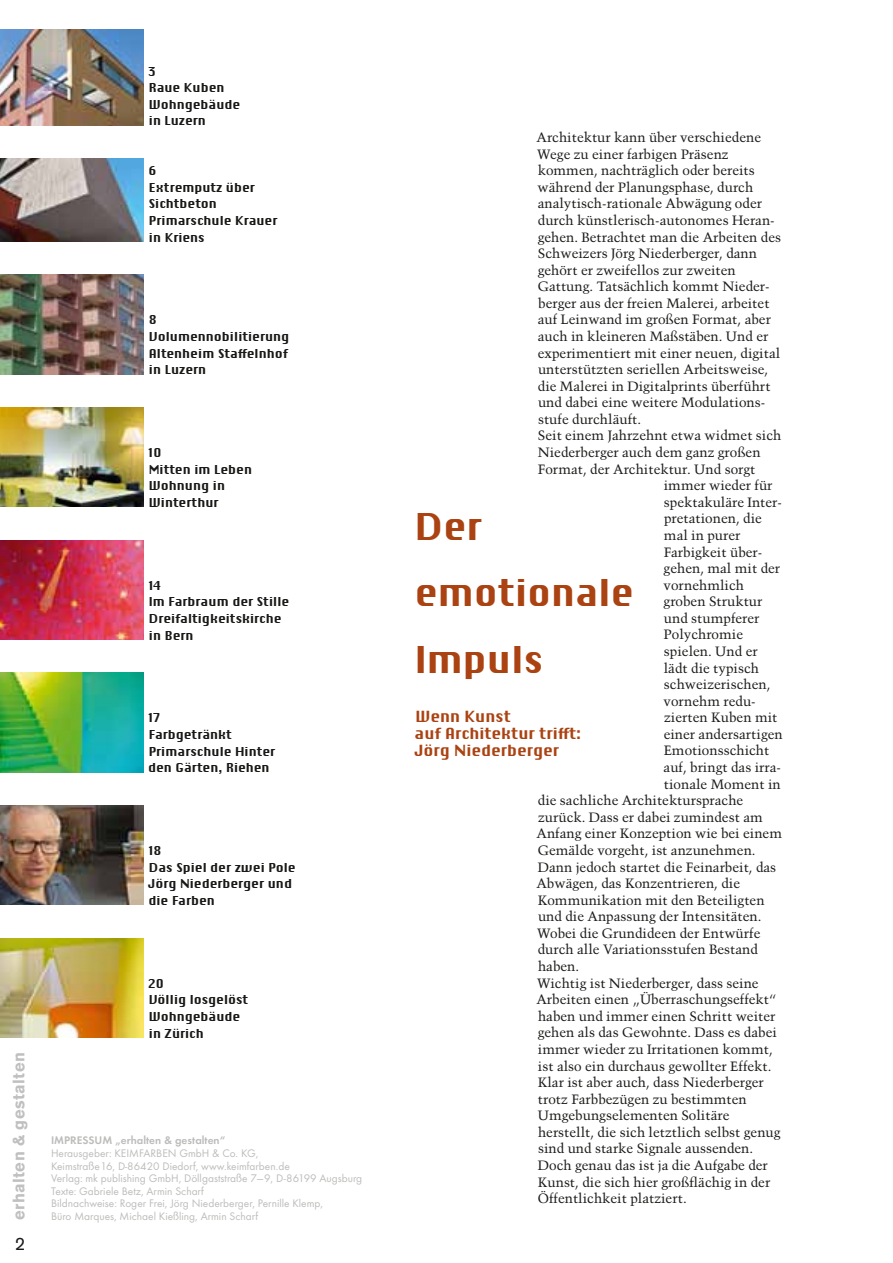
<style>
.page{position:relative;width:893px;height:1263px;background:#fff}
.page>*{position:absolute;margin:0;border:0;box-sizing:border-box;transform-origin:0 0}
.t1{font:700 36px/66.3px "Chiq Pro";color:#ab4211}
.t2{font:18px "Akzidenz Grotesk BE";color:#1a1a18}
.t3{font:700 16.5px "Akzidenz Grotesk BE";letter-spacing:.025em;color:#bfc0bf}
.t4{font:700 15px/16.6px "Chiq Pro";color:#ab4211}
.t5{font:13.5px "Trump Mediaeval";color:#1a1a18}
.t6{font:700 12px/16.6px "Chiq Pro";color:#1a1a18}
.t7{font:11.4px/12.6px "Futura T";color:#bcbcba}
.t8{font:600 11.4px "Futura T";color:#bcbcba}
</style>
<div class="page">
<img style="left:0;top:805px;width:144px;height:100px">
<img style="left:0;top:540px;width:144px;height:99px">
<img style="left:0;top:673px;width:144px;height:99px">
<img style="left:0;top:938px;width:144px;height:99px">
<img style="left:0;top:30px;width:144px;height:95px">
<img style="left:0;top:407px;width:144px;height:100px">
<img style="left:0;top:275px;width:144px;height:99px">
<img style="left:0;top:159px;width:144px;height:83px">
<p class="t6" style="left:148px;top:63px;width:94px">3<br>Raue Kuben<br>Wohngebäude in Luzern</p>
<p class="t6" style="left:149px;top:162px;width:130px">6<br>Extremputz über<br>Sichtbeton<br>Primarschule Krauer in Kriens</p>
<p class="t6" style="left:149px;top:312px;width:142px">8<br>Volumennobilitierung<br>Altenheim Staffelnhof in Luzern</p>
<p class="t6" style="left:148px;top:444px;width:106px">10<br>Mitten im Leben<br>Wohnung in<br>Winterthur</p>
<p class="t6" style="left:148px;top:577px;width:143px">14<br>Im Farbraum der Stille<br>Dreifaltigkeitskirche in Bern</p>
<p class="t6" style="left:148px;top:710px;width:129px">17<br>Farbgetränkt<br>Primarschule Hinter den Gärten, Riehen</p>
<p class="t6" style="left:148px;top:842px;width:149px">18<br>Das Spiel der zwei Pole<br>Jörg Niederberger und die Farben</p>
<p class="t3" style="left:9px;top:1220px;width:169px;rotate:-90deg">erhalten &amp; gestalten</p>
<h2 class="t2" style="left:14px;top:1233px;width:12px">2</h2>
<p class="t6" style="left:148px;top:975px;width:102px">20<br>Völlig losgelöst<br>Wohngebäude in Zürich</p>
<p class="t8" style="left:51px;top:1134px;width:176px">IMPRESSUM „erhalten &amp; gestalten“</p>
<p class="t7" style="left:51px;top:1147px;width:313px">Herausgeber: KEIMFARBEN GmbH &amp; Co. KG,<br>Keimstraße 16, D-86420 Diedorf, www.keimfarben.de<br>Verlag: mk publishing GmbH, Döllgaststraße 7—9, D-86199 Augsburg Texte: Gabriele Betz, Armin Scharf<br>Bildnachweise: Roger Frei, Jörg Niederberger, Pernille Klemp,<br>Büro Marques, Michael Kießling, Armin Scharf</p>
<p class="t5" style="left:536px;top:129px;width:226px">Architektur kann über verschiedene</p>
<p class="t5" style="left:537px;top:146px;width:193px">Wege zu einer farbigen Präsenz</p>
<p class="t5" style="left:538px;top:162px;width:219px">kommen, nachträglich oder bereits</p>
<p class="t5" style="left:538px;top:179px;width:217px">während der Planungsphase, durch</p>
<p class="t5" style="left:538px;top:195px;width:226px">analytisch-rationale Abwägung oder</p>
<p class="t5" style="left:538px;top:212px;width:238px">durch künstlerisch-autonomes Heran-</p>
<p class="t5" style="left:538px;top:229px;width:245px">gehen. Betrachtet man die Arbeiten des</p>
<p class="t5" style="left:538px;top:245px;width:221px">Schweizers Jörg Niederberger, dann</p>
<p class="t5" style="left:538px;top:262px;width:200px">gehört er zweifellos zur zweiten</p>
<p class="t5" style="left:538px;top:278px;width:233px">Gattung. Tatsächlich kommt Nieder-</p>
<p class="t5" style="left:538px;top:295px;width:233px">berger aus der freien Malerei, arbeitet</p>
<p class="t5" style="left:538px;top:311px;width:235px">auf Leinwand im großen Format, aber</p>
<p class="t5" style="left:538px;top:328px;width:232px">auch in kleineren Maßstäben. Und er</p>
<p class="t5" style="left:538px;top:345px;width:244px">experimentiert mit einer neuen, digital</p>
<p class="t5" style="left:538px;top:361px;width:232px">unterstützten seriellen Arbeitsweise,</p>
<p class="t5" style="left:538px;top:378px;width:234px">die Malerei in Digitalprints überführt</p>
<p class="t5" style="left:538px;top:394px;width:229px">und dabei eine weitere Modulations-</p>
<p class="t5" style="left:538px;top:411px;width:105px">stufe durchläuft.</p>
<p class="t5" style="left:538px;top:427px;width:245px">Seit einem Jahrzehnt etwa widmet sich</p>
<p class="t5" style="left:538px;top:444px;width:224px">Niederberger auch dem ganz großen</p>
<p class="t5" style="left:538px;top:461px;width:219px">Format, der Architektur. Und sorgt</p>
<p class="t5" style="left:664px;top:477px;width:110px">immer wieder für</p>
<p class="t5" style="left:664px;top:494px;width:120px">spektakuläre Inter-</p>
<p class="t5" style="left:664px;top:510px;width:99px">pretationen, die</p>
<p class="t5" style="left:664px;top:527px;width:78px">mal in purer</p>
<p class="t5" style="left:664px;top:544px;width:100px">Farbigkeit über-</p>
<p class="t5" style="left:664px;top:560px;width:118px">gehen, mal mit der</p>
<p class="t5" style="left:663px;top:577px;width:82px">vornehmlich</p>
<p class="t5" style="left:664px;top:593px;width:100px">groben Struktur</p>
<p class="t5" style="left:664px;top:610px;width:97px">und stumpferer</p>
<p class="t5" style="left:664px;top:626px;width:81px">Polychromie</p>
<p class="t5" style="left:664px;top:643px;width:95px">spielen. Und er</p>
<p class="t5" style="left:664px;top:660px;width:97px">lädt die typisch</p>
<p class="t5" style="left:664px;top:676px;width:108px">schweizerischen,</p>
<p class="t5" style="left:663px;top:693px;width:94px">vornehm redu-</p>
<p class="t5" style="left:664px;top:709px;width:115px">zierten Kuben mit</p>
<p class="t5" style="left:664px;top:726px;width:121px">einer andersartigen</p>
<p class="t5" style="left:664px;top:742px;width:107px">Emotionsschicht</p>
<p class="t5" style="left:664px;top:759px;width:119px">auf, bringt das irra-</p>
<p class="t5" style="left:664px;top:776px;width:118px">tionale Moment in</p>
<p class="t5" style="left:538px;top:792px;width:207px">die sachliche Architektursprache</p>
<p class="t5" style="left:538px;top:809px;width:226px">zurück. Dass er dabei zumindest am</p>
<p class="t5" style="left:536px;top:825px;width:247px">Anfang einer Konzeption wie bei einem</p>
<p class="t5" style="left:538px;top:842px;width:219px">Gemälde vorgeht, ist anzunehmen.</p>
<p class="t5" style="left:538px;top:859px;width:240px">Dann jedoch startet die Feinarbeit, das</p>
<p class="t5" style="left:536px;top:875px;width:205px">Abwägen, das Konzentrieren, die</p>
<p class="t5" style="left:538px;top:892px;width:228px">Kommunikation mit den Beteiligten</p>
<p class="t5" style="left:538px;top:908px;width:225px">und die Anpassung der Intensitäten.</p>
<p class="t5" style="left:537px;top:925px;width:225px">Wobei die Grundideen der Entwürfe</p>
<p class="t5" style="left:538px;top:941px;width:222px">durch alle Variationsstufen Bestand</p>
<p class="t5" style="left:538px;top:958px;width:43px">haben.</p>
<p class="t5" style="left:537px;top:975px;width:223px">Wichtig ist Niederberger, dass seine</p>
<p class="t5" style="left:536px;top:991px;width:242px">Arbeiten einen „Überraschungseffekt“</p>
<p class="t5" style="left:538px;top:1008px;width:239px">haben und immer einen Schritt weiter</p>
<p class="t5" style="left:538px;top:1024px;width:241px">gehen als das Gewohnte. Dass es dabei</p>
<p class="t5" style="left:538px;top:1041px;width:236px">immer wieder zu Irritationen kommt,</p>
<p class="t5" style="left:538px;top:1057px;width:235px">ist also ein durchaus gewollter Effekt.</p>
<p class="t5" style="left:538px;top:1074px;width:228px">Klar ist aber auch, dass Niederberger</p>
<p class="t5" style="left:538px;top:1091px;width:210px">trotz Farbbezügen zu bestimmten</p>
<p class="t5" style="left:538px;top:1107px;width:193px">Umgebungselementen Solitäre</p>
<p class="t5" style="left:538px;top:1124px;width:244px">herstellt, die sich letztlich selbst genug</p>
<p class="t5" style="left:538px;top:1140px;width:217px">sind und starke Signale aussenden.</p>
<p class="t5" style="left:538px;top:1157px;width:231px">Doch genau das ist ja die Aufgabe der</p>
<p class="t5" style="left:538px;top:1174px;width:234px">Kunst, die sich hier großflächig in der</p>
<p class="t5" style="left:538px;top:1190px;width:151px">Öffentlichkeit platziert.</p>
<h1 class="t1" style="left:414px;top:493px;width:221px">Der emotionale<br>Impuls</h1>
<p class="t4" style="left:414px;top:708px;width:169px">Wenn Kunst<br>auf Architektur trifft:<br>Jörg Niederberger</p>
</div>
